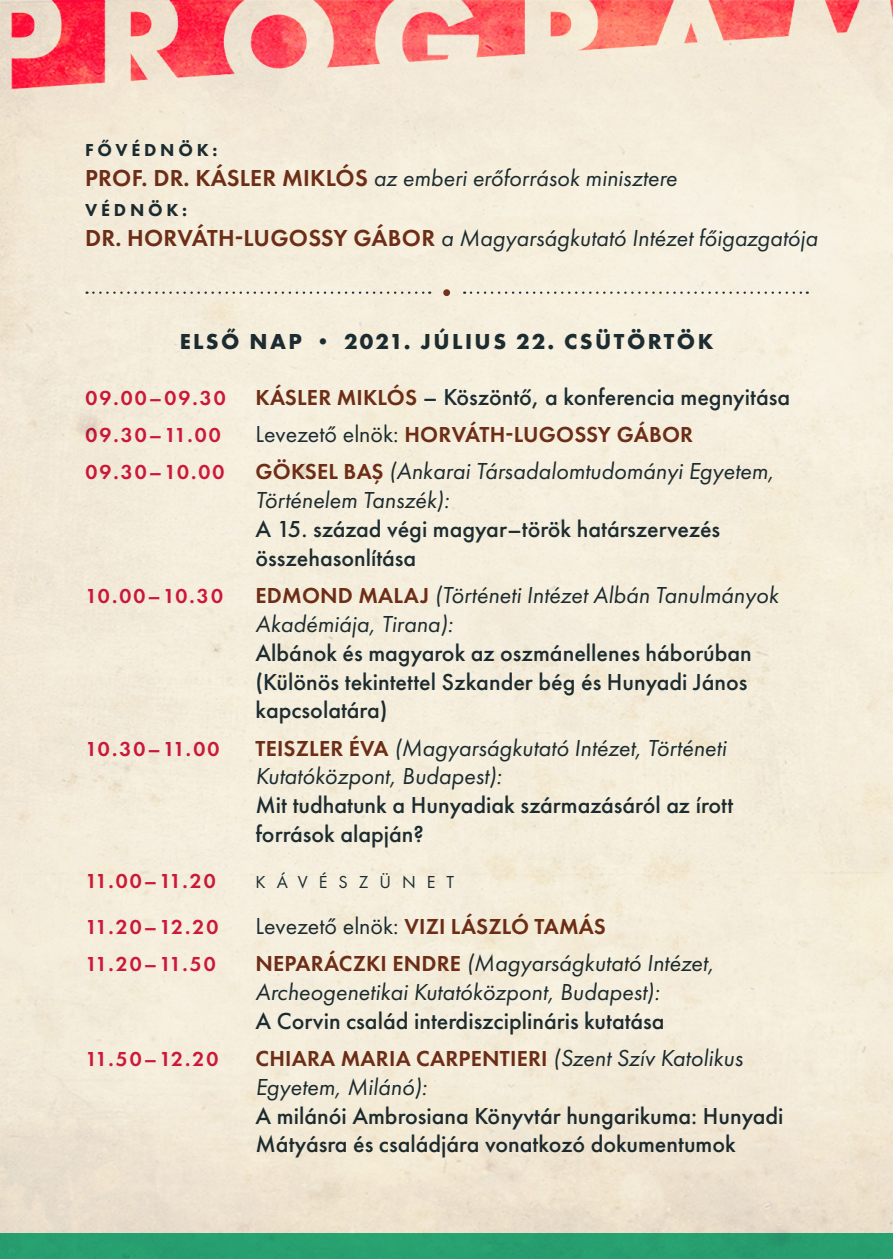
<style>
.page{position:relative;width:893px;height:1259px;background:#fff}
.page>*{position:absolute;margin:0;border:0;box-sizing:border-box;transform-origin:0 0}
.t1{font:italic 24px/28.8px "Futura PT";color:#1e2f38}
.t2{font:500 24px/28.8px "Futura PT";color:#1e2f38}
.t3{font:600 22.5px "Futura PT";letter-spacing:.01em;color:#72311a}
.t4{font:700 22.5px "Futura PT";letter-spacing:.11em;color:#1e2f38}
.t5{font:600 21px "Futura PT";letter-spacing:.1em;color:#d51b43}
.t6{font:800 18px "Futura PT";letter-spacing:.21em;color:#1e2f38}
.t7{font:18px "Futura PT";letter-spacing:.61em;color:#1e2f38}
.s1{font-weight:600;font-style:normal;color:#72311a}
.s2{font-weight:600;font-size:22.5px;color:#72311a}
.s3{font-weight:400;font-size:24px;color:#1e2f38}
.s4{font-weight:600;font-style:normal;font-size:22.5px;color:#72311a}
.s5{font-weight:400;font-style:italic;font-size:24px;color:#1e2f38}
</style>
<div class="page">
<img style="left:0;top:0;width:893px;height:1233px">
<div style="left:0;top:1233px;width:893px;height:26px;background:#279f6f"></div>
<svg style="left:87px;top:291px;width:343px;height:3px"></svg>
<svg style="left:471px;top:291px;width:337px;height:3px"></svg>
<div style="left:443px;top:289px;width:7px;height:7px;background:#72311a;border-radius:50%"></div>
<p class="t6" style="left:85px;top:139px;width:134px">FŐVÉDNÖK:</p>
<p class="t1" style="left:85px;top:164px;width:594px"><span class="s1">PROF. DR. KÁSLER MIKLÓS</span> az emberi erőforrások minisztere</p>
<p class="t6" style="left:85px;top:199px;width:104px">VÉDNÖK:</p>
<p class="t1" style="left:85px;top:224px;width:734px"><span class="s1">DR. HORVÁTH-LUGOSSY GÁBOR</span> a Magyarságkutató Intézet főigazgatója</p>
<p class="t4" style="left:180px;top:327px;width:535px">ELSŐ NAP • 2021. JÚLIUS 22. CSÜTÖRTÖK</p>
<p class="t5" style="left:85px;top:384px;width:142px">09.00–09.30</p>
<p class="t2" style="left:255px;top:382px;width:536px"><span class="s2">KÁSLER MIKLÓS</span> – Köszöntő, a konferencia megnyitása</p>
<p class="t5" style="left:85px;top:422px;width:137px">09.30–11.00</p>
<p class="t3" style="left:255px;top:420px;width:439px"><span class="s3">Levezető elnök:</span> HORVÁTH-LUGOSSY GÁBOR</p>
<p class="t5" style="left:85px;top:459px;width:140px">09.30–10.00</p>
<p class="t1" style="left:255px;top:457px;width:520px"><span class="s4">GÖKSEL BAŞ</span> (Ankarai Társadalomtudományi Egyetem,<br>Történelem Tanszék):</p>
<p class="t2" style="left:255px;top:514px;width:466px">A 15. század végi magyar–török határszervezés összehasonlítása</p>
<p class="t5" style="left:85px;top:583px;width:139px">10.00–10.30</p>
<p class="t1" style="left:255px;top:580px;width:524px"><span class="s4">EDMOND MALAJ</span> (Történeti Intézet Albán Tanulmányok<br>Akadémiája, Tirana):</p>
<p class="t2" style="left:255px;top:638px;width:498px">Albánok és magyarok az oszmánellenes háborúban (Különös tekintettel Szkander bég és Hunyadi János kapcsolatára)</p>
<p class="t5" style="left:85px;top:735px;width:135px">10.30–11.00</p>
<p class="t1" style="left:255px;top:733px;width:472px"><span class="s4">TEISZLER ÉVA</span> (Magyarságkutató Intézet, Történeti<br>Kutatóközpont, Budapest):</p>
<p class="t2" style="left:255px;top:791px;width:479px">Mit tudhatunk a Hunyadiak származásáról az írott források alapján?</p>
<p class="t5" style="left:85px;top:867px;width:132px">11.00–11.20</p>
<p class="t7" style="left:255px;top:871px;width:200px">KÁVÉSZÜNET</p>
<p class="t5" style="left:85px;top:913px;width:134px">11.20–12.20</p>
<p class="t3" style="left:255px;top:912px;width:352px"><span class="s3">Levezető elnök:</span> VIZI LÁSZLÓ TAMÁS</p>
<p class="t5" style="left:85px;top:951px;width:132px">11.20–11.50</p>
<p class="t1" style="left:255px;top:948px;width:460px"><span class="s4">NEPARÁCZKI ENDRE</span> (Magyarságkutató Intézet,<br>Archeogenetikai Kutatóközpont, Budapest):</p>
<p class="t2" style="left:255px;top:1006px;width:411px">A Corvin család interdiszciplináris kutatása</p>
<p class="t5" style="left:85px;top:1046px;width:134px">11.50–12.20</p>
<p class="t3" style="left:255px;top:1044px;width:489px">CHIARA MARIA CARPENTIERI <span class="s5">(Szent Szív Katolikus</span></p>
<p class="t1" style="left:255px;top:1072px;width:173px">Egyetem, Milánó):</p>
<p class="t2" style="left:255px;top:1101px;width:530px">A milánói Ambrosiana Könyvtár hungarikuma: Hunyadi<br>Mátyásra és családjára vonatkozó dokumentumok</p>
</div>
